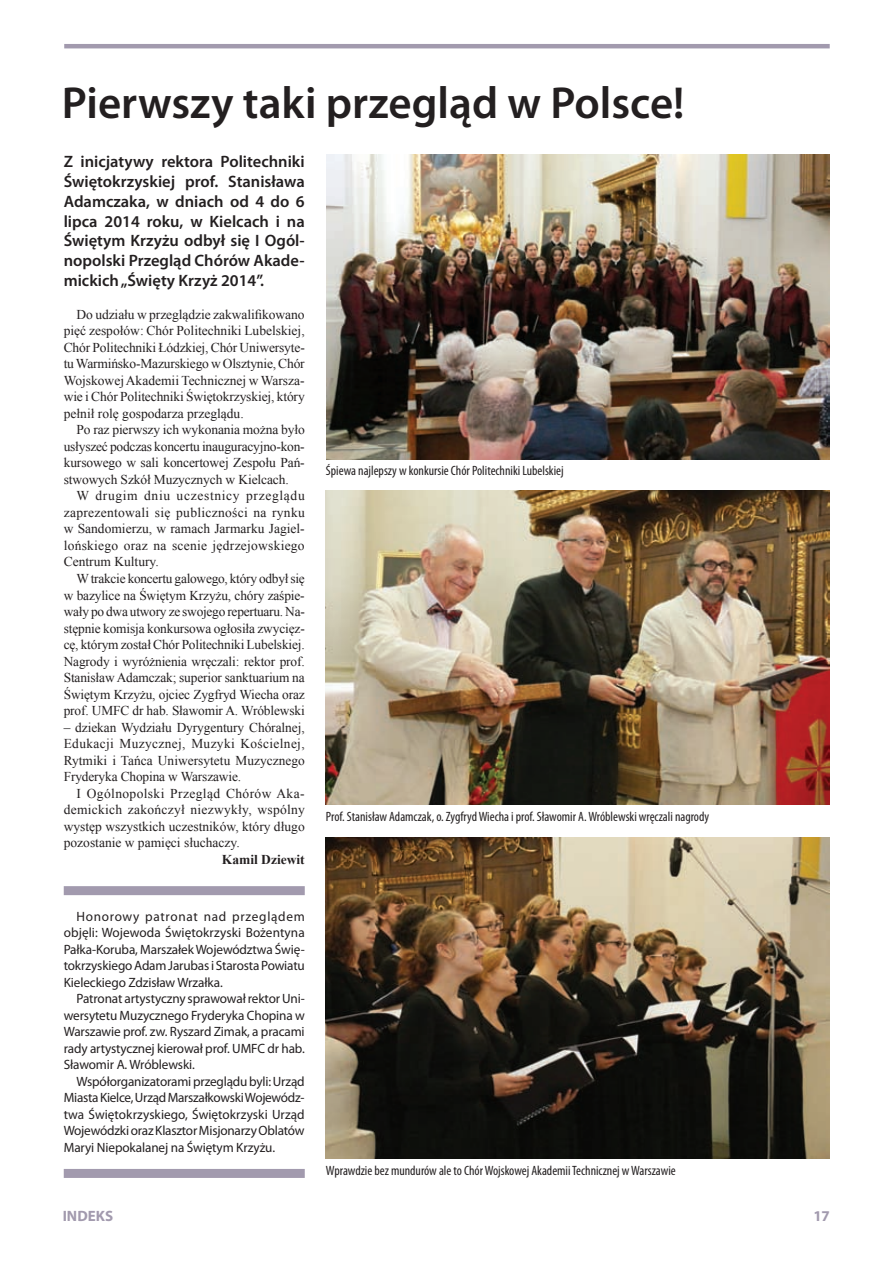
<style>
.page{position:relative;width:893px;height:1263px;background:#fff}
.page>*{position:absolute;margin:0;border:0;box-sizing:border-box;transform-origin:0 0}
.t1{font:600 45px "Myriad Pro";color:#231f20}
.t2{font:600 16.5px/19.8px "Myriad Pro";color:#231f20;text-align:justify}
.t3{font:700 15px "Myriad Pro";color:#a29aae}
.t4{font:13.5px/16.5px "Times New Roman";color:#231f20;text-align:justify}
.t5{font:13.5px/16.5px "Myriad Pro";letter-spacing:-.01em;color:#231f20;text-align:justify}
.t6{font:condensed 13.5px "Myriad Pro";color:#231f20}
.t7{font:700 13.5px "Times New Roman";color:#231f20}
</style>
<div class="page">
<hr style="left:64px;top:44px;width:766px;height:4px;background:#a29aae">
<img style="left:326px;top:491px;width:503px;height:313px">
<img style="left:325px;top:838px;width:504px;height:320px">
<div style="left:64px;top:1169px;width:241px;height:9px;background:#a29aae"></div>
<div style="left:64px;top:886px;width:241px;height:9px;background:#a29aae"></div>
<img style="left:326px;top:155px;width:503px;height:304px">
<h1 class="t1" style="left:62px;top:74px;width:624px">Pierwszy taki przegląd w Polsce!</h1>
<p class="t2" style="left:64px;top:151px;width:242px">Z inicjatywy rektora Politechniki Świętokrzyskiej prof. Stanisława Adamczaka, w dniach od 4 do 6 lipca 2014 roku, w Kielcach i na Świętym Krzyżu odbył się I Ogól&shy;nopolski Przegląd Chórów Akade&shy;mickich „Święty Krzyż 2014”.</p>
<p class="t4" style="left:64px;top:306px;width:243px;text-indent:13px">Do udziału w przeglądzie zakwalifikowano pięć zespołów: Chór Politechniki Lubelskiej, Chór Politechniki Łódzkiej, Chór Uniwersyte&shy;tu Warmińsko-Mazurskiego w Olsztynie, Chór Wojskowej Akademii Technicznej w Warsza&shy;wie i Chór Politechniki Świętokrzyskiej, który pełnił rolę gospodarza przeglądu.</p>
<p class="t4" style="left:64px;top:421px;width:243px;text-indent:13px">Po raz pierwszy ich wykonania można było usłyszeć podczas koncertu inauguracyjno-kon&shy;kursowego w sali koncertowej Zespołu Pań&shy;stwowych Szkół Muzycznych w Kielcach.</p>
<p class="t4" style="left:64px;top:487px;width:243px;text-indent:13px">W drugim dniu uczestnicy przeglądu zaprezentowali się publiczności na rynku w Sandomierzu, w ramach Jarmarku Jagiel&shy;lońskiego oraz na scenie jędrzejowskiego Centrum Kultury.</p>
<p class="t4" style="left:64px;top:570px;width:243px;text-indent:13px">W trakcie koncertu galowego, który odbył się w bazylice na Świętym Krzyżu, chóry zaśpie&shy;wały po dwa utwory ze swojego repertuaru. Na&shy;stępnie komisja konkursowa ogłosiła zwycięz&shy;cę, którym został Chór Politechniki Lubelskiej.<br>Nagrody i wyróżnienia wręczali: rektor prof.<br>Stanisław Adamczak; superior sanktuarium na Świętym Krzyżu, ojciec Zygfryd Wiecha oraz prof. UMFC dr hab. Sławomir A. Wróblewski</p>
<p class="t4" style="left:64px;top:718px;width:243px">– dziekan Wydziału Dyrygentury Chóralnej, Edukacji Muzycznej, Muzyki Kościelnej, Rytmiki i Tańca Uniwersytetu Muzycznego Fryderyka Chopina w Warszawie.</p>
<p class="t4" style="left:64px;top:784px;width:243px;text-indent:13px">I Ogólnopolski Przegląd Chórów Aka&shy;demickich zakończył niezwykły, wspólny występ wszystkich uczestników, który długo pozostanie w pamięci słuchaczy.</p>
<p class="t7" style="left:222px;top:850px;width:84px">Kamil Dziewit</p>
<p class="t6" style="left:326px;top:462px;width:239px">Śpiewa najlepszy w konkursie Chór Politechniki Lubelskiej</p>
<p class="t6" style="left:326px;top:808px;width:385px">Prof. Stanisław Adamczak, o. Zygfryd Wiecha i prof. Sławomir A. Wróblewski wręczali nagrody</p>
<p class="t5" style="left:64px;top:907px;width:243px;text-indent:13px">Honorowy patronat nad przeglądem objęli: Wojewoda Świętokrzyski Bożentyna Pałka-Koruba, Marszałek Województwa Świę&shy;tokrzyskiego Adam Jarubas i Starosta Powiatu Kieleckiego Zdzisław Wrzałka.</p>
<p class="t5" style="left:64px;top:990px;width:243px;text-indent:13px">Patronat artystyczny sprawował rektor Uni&shy;wersytetu Muzycznego Fryderyka Chopina w Warszawie prof. zw. Ryszard Zimak, a pracami rady artystycznej kierował prof. UMFC dr hab.<br>Sławomir A. Wróblewski.</p>
<p class="t5" style="left:64px;top:1072px;width:242px;text-indent:13px">Współorganizatorami przeglądu byli: Urząd Miasta Kielce, Urząd Marszałkowski Wojewódz&shy;twa Świętokrzyskiego, Świętokrzyski Urząd Wojewódzki oraz Klasztor Misjonarzy Oblatów Maryi Niepokalanej na Świętym Krzyżu.</p>
<p class="t6" style="left:326px;top:1162px;width:351px">Wprawdzie bez mundurów ale to Chór Wojskowej Akademii Technicznej w Warszawie</p>
<p class="t3" style="left:63px;top:1206px;width:52px">INDEKS</p>
<p class="t3" style="left:814px;top:1206px;width:18px">17</p>
</div>
